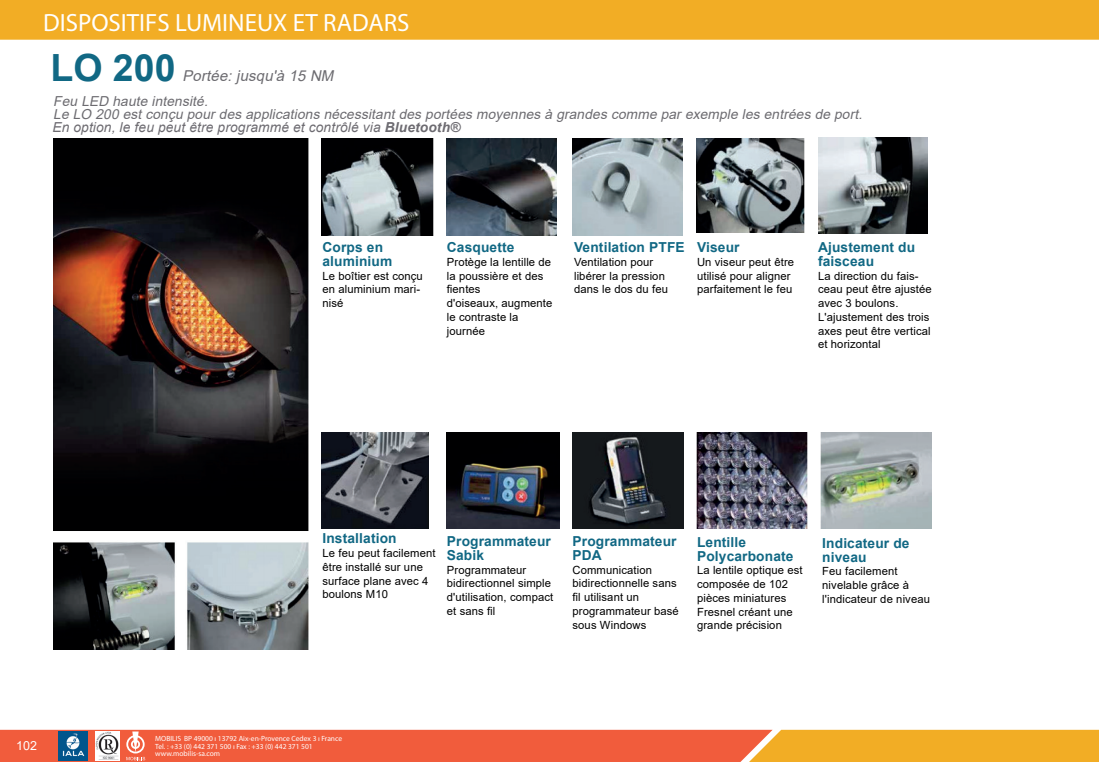
<style>
.page{position:relative;width:1099px;height:762px;background:#fff}
.page>*{position:absolute;margin:0;border:0;box-sizing:border-box;transform-origin:0 0}
.t1{font:700 37.5px "Arial";color:#116884}
.t2{font:25px "Myriad Pro";color:#fff}
.t3{font:italic 15px "Arial";color:#6c6b70}
.t4{font:700 13.75px/13.8px "Arial";letter-spacing:.01em;color:#116884}
.t5{font:italic 13.75px "Arial";color:#6c6b70}
.t6{font:italic 13.75px "Arial";letter-spacing:.01em;color:#6d6b71}
.t7{font:12.5px "Arial";color:#fff}
.t8{font:11.25px/13.8px "Arial";letter-spacing:.01em;color:#000}
.t9{font:7.5px/7.5px "Myriad Pro";color:#fff}
.s1{font-weight:700}
</style>
<div class="page">
<div style="left:0;top:0;width:1098px;height:40px;background:#f2ad25"></div>
<svg style="left:0;top:730px;width:1098px;height:32px;background:#f17837"></svg>
<img style="left:58px;top:731px;width:30px;height:29px">
<img style="left:95px;top:731px;width:25px;height:29px">
<img style="left:53px;top:139px;width:255px;height:510px">
<img style="left:321px;top:139px;width:112px;height:97px">
<img style="left:447px;top:139px;width:109px;height:96px">
<img style="left:572px;top:139px;width:110px;height:96px">
<img style="left:447px;top:432px;width:112px;height:96px">
<img style="left:572px;top:432px;width:111px;height:96px">
<img style="left:321px;top:432px;width:107px;height:96px">
<img style="left:696px;top:432px;width:111px;height:96px">
<img style="left:820px;top:432px;width:111px;height:96px">
<img style="left:818px;top:137px;width:109px;height:96px">
<img style="left:696px;top:139px;width:108px;height:93px">
<h2 class="t2" style="left:43px;top:7px;width:368px">DISPOSITIFS LUMINEUX ET RADARS</h2>
<h1 class="t1" style="left:50px;top:41px;width:127px">LO 200</h1>
<p class="t3" style="left:182px;top:65px;width:156px">Portée:jusqu'à 15 NM</p>
<p class="t5" style="left:53px;top:91px;width:160px">Feu LED haute intensité.</p>
<p class="t5" style="left:53px;top:105px;width:814px">Le LO 200 estconçu pourdes applications nécessitantdes portées moyennes à grandes comme parexemple les entrées de port.</p>
<p class="t6" style="left:52px;top:119px;width:409px">En option, le feu peut être programmé et contrôlé via <span class="s1">Bluetooth®</span></p>
<p class="t4" style="left:322px;top:241px;width:62px">Corps en</p>
<p class="t4" style="left:322px;top:254px;width:71px">aluminium</p>
<p class="t8" style="left:322px;top:269px;width:102px">Le boîtier est conçu en aluminium mari&shy;nisé</p>
<p class="t4" style="left:447px;top:241px;width:69px">Casquette</p>
<p class="t8" style="left:447px;top:255px;width:106px">Protège la lentille de la poussière et des fientes</p>
<p class="t8" style="left:447px;top:296px;width:107px">d'oiseaux, augmente le contraste la</p>
<p class="t8" style="left:447px;top:324px;width:40px">journée</p>
<p class="t4" style="left:574px;top:241px;width:112px">Ventilation PTFE</p>
<p class="t8" style="left:574px;top:255px;width:81px">Ventilation pour</p>
<p class="t8" style="left:574px;top:269px;width:95px">libérer la pression dans le dos du feu</p>
<p class="t4" style="left:697px;top:241px;width:44px">Viseur</p>
<p class="t8" style="left:697px;top:255px;width:99px">Un viseur peut être utilisé pour aligner parfaitement le feu</p>
<p class="t4" style="left:818px;top:241px;width:99px">Ajustement du faisceau</p>
<p class="t8" style="left:818px;top:269px;width:115px">La direction du fais&shy;ceau peut être ajustée avec 3 boulons.<br>L'ajustement des trois axes peut être vertical et horizontal</p>
<p class="t4" style="left:322px;top:532px;width:76px">Installation</p>
<p class="t8" style="left:322px;top:546px;width:115px">Le feu peut facilement être installé sur une surface plane avec 4 boulons M10</p>
<p class="t4" style="left:447px;top:535px;width:106px">Programmateur<br>Sabik</p>
<p class="t8" style="left:447px;top:563px;width:108px">Programmateur bidirectionnel simple d'utilisation, compact et sans fil</p>
<p class="t4" style="left:572px;top:535px;width:106px">Programmateur<br>PDA</p>
<p class="t8" style="left:572px;top:563px;width:81px">Communication</p>
<p class="t8" style="left:572px;top:576px;width:106px">bidirectionnelle sans fil utilisant un</p>
<p class="t8" style="left:572px;top:604px;width:108px">programmateur basé sous Windows</p>
<p class="t4" style="left:697px;top:535px;width:51px">Lentille</p>
<p class="t4" style="left:697px;top:549px;width:98px">Polycarbonate</p>
<p class="t8" style="left:697px;top:563px;width:107px">La lentile optique est composée de 102 pièces miniatures<br>Fresnel créant une grande précision</p>
<p class="t4" style="left:822px;top:536px;width:89px">Indicateur de niveau</p>
<p class="t8" style="left:822px;top:564px;width:77px">Feu facilement</p>
<p class="t8" style="left:822px;top:578px;width:109px">nivelable grâce à l'indicateur de niveau</p>
<p class="t7" style="left:16px;top:737px;width:22px">102</p>
<p class="t9" style="left:155px;top:735px;width:188px">MOBILIS BP 49000 ı 13792 Aix-en-Provence Cedex 3 ı France<br>Tel. : +33 (0) 442 371 500 ı Fax : +33 (0) 442 371 501 www.mobilis-sa.com</p>
</div>
